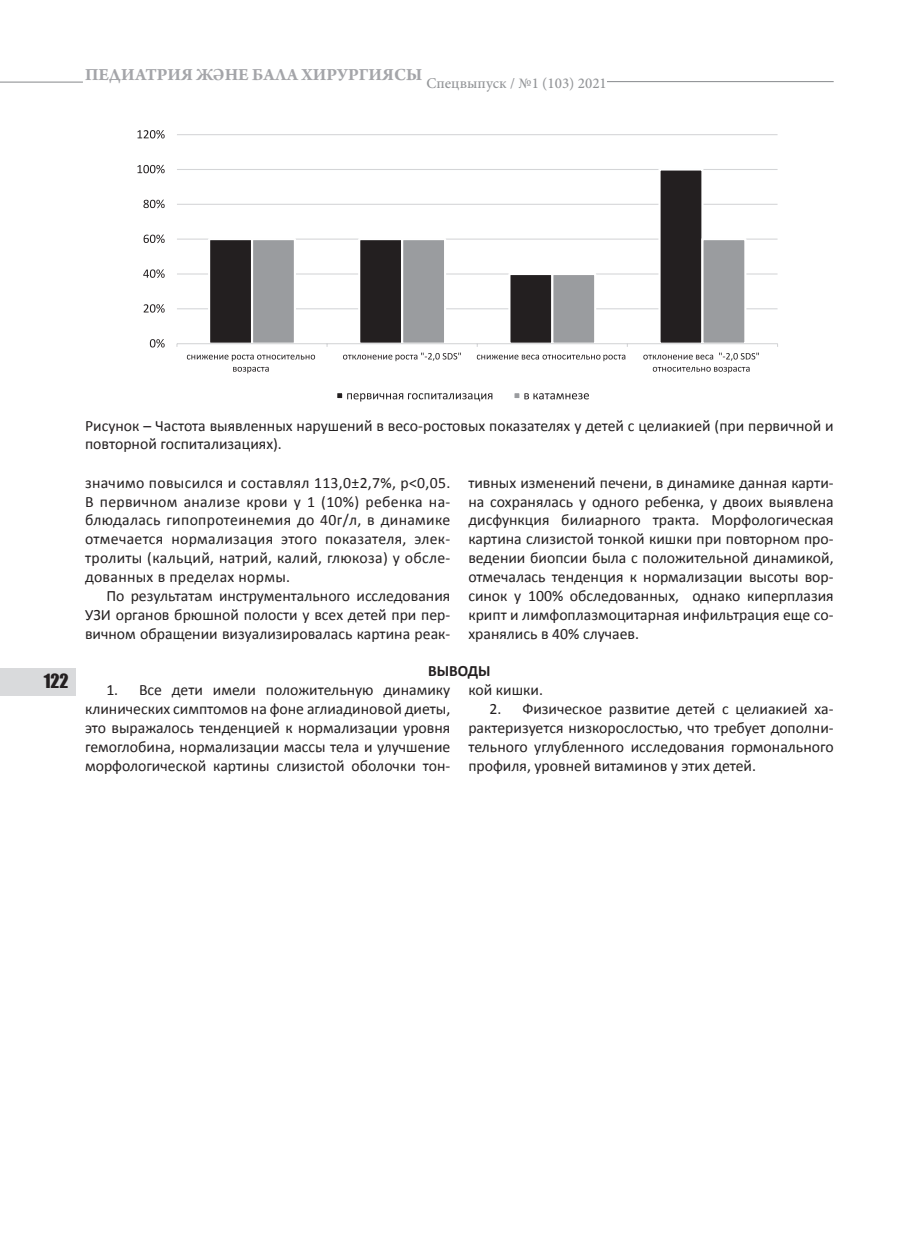
<style>
.page{position:relative;width:906px;height:1259px;background:#fff}
.page>*{position:absolute;margin:0;border:0;box-sizing:border-box;transform-origin:0 0}
.t1{font:700 18px "Arno Pro";color:#a4a5a9}
.t2{font:18px "Impact";color:#231f20}
.t3{font:15.75px/18.9px "Calibri";color:#231f20;text-align:justify}
.t4{font:700 15.75px "Calibri";color:#231f20}
</style>
<div class="page">
<div style="left:0;top:668px;width:75px;height:28px;background:#d9dadc"></div>
<hr style="left:0;top:82px;width:83px;height:1px;background:#939598">
<hr style="left:607px;top:81px;width:226px;height:1px;background:#939598">
<hr style="left:177px;top:308px;width:600px;height:1px;background:#d4d5d7">
<hr style="left:177px;top:273px;width:600px;height:1px;background:#d4d5d7">
<hr style="left:177px;top:238px;width:600px;height:2px;background:#d4d5d7">
<hr style="left:177px;top:204px;width:600px;height:1px;background:#d4d5d7">
<hr style="left:177px;top:169px;width:600px;height:1px;background:#d4d5d7">
<hr style="left:177px;top:134px;width:600px;height:1px;background:#d4d5d7">
<svg style="left:207px;top:169px;width:497px;height:176px"></svg>
<svg style="left:250px;top:237px;width:497px;height:109px"></svg>
<hr style="left:177px;top:343px;width:600px;height:1px;background:#d4d5d7">
<svg style="left:150px;top:339px;width:15px;height:8px"></svg>
<svg style="left:144px;top:304px;width:21px;height:9px"></svg>
<svg style="left:143px;top:269px;width:22px;height:9px"></svg>
<svg style="left:144px;top:234px;width:21px;height:9px"></svg>
<svg style="left:143px;top:200px;width:22px;height:8px"></svg>
<svg style="left:137px;top:165px;width:28px;height:8px"></svg>
<svg style="left:137px;top:130px;width:28px;height:9px"></svg>
<svg style="left:187px;top:355px;width:128px;height:6px"></svg>
<svg style="left:233px;top:367px;width:36px;height:6px"></svg>
<svg style="left:343px;top:353px;width:118px;height:8px"></svg>
<svg style="left:477px;top:355px;width:148px;height:6px"></svg>
<svg style="left:643px;top:355px;width:70px;height:4px"></svg>
<svg style="left:719px;top:353px;width:40px;height:8px"></svg>
<svg style="left:653px;top:367px;width:96px;height:6px"></svg>
<div style="left:336px;top:392px;width:7px;height:7px;background:#231f20"></div>
<div style="left:335px;top:391px;width:9px;height:9px;border:2px solid #fff"></div>
<svg style="left:347px;top:393px;width:145px;height:8px"></svg>
<div style="left:513px;top:392px;width:7px;height:7px;background:#9a9c9f"></div>
<div style="left:512px;top:391px;width:9px;height:9px;border:2px solid #fff"></div>
<svg style="left:524px;top:393px;width:65px;height:6px"></svg>
<p class="t1" style="left:85px;top:64px;width:523px">ПЕДИАТРИЯ ЖӘНЕ БАЛА ХИРУРГИЯСЫ <sub>Спецвыпуск</sub> <sub>/</sub> <sub>№1</sub> <sub>(103)</sub> <sub>2021</sub></p>
<p class="t2" style="left:44px;top:666px;width:26px">122</p>
<p class="t3" style="left:85px;top:416px;width:750px;line-height:18px">Рисунок – Частота выявленных нарушений в весо-ростовых показателях у детей с целиакией (при первичной и повторной госпитализациях).</p>
<p class="t3" style="left:468px;top:473px;width:367px">тивных изменений печени, в динамике данная карти&shy;на сохранялась у одного ребенка, у двоих выявлена дисфункция билиарного тракта. Морфологическая картина слизистой тонкой кишки при повторном про&shy;ведении биопсии была с положительной динамикой, отмечалась тенденция к нормализации высоты вор&shy;синок у 100% обследованных, однако киперплазия крипт и лимфоплазмоцитарная инфильтрация еще со&shy;хранялись в 40% случаев.</p>
<p class="t4" style="left:428px;top:660px;width:64px">ВЫВОДЫ</p>
<p class="t3" style="left:85px;top:680px;width:367px;text-indent:21px">1. Все дети имели положительную динамику клинических симптомов на фоне аглиадиновой диеты, это выражалось тенденцией к нормализации уровня гемоглобина, нормализации массы тела и улучшение морфологической картины слизистой оболочки тон-</p>
<p class="t3" style="left:468px;top:680px;width:76px">кой кишки.</p>
<p class="t3" style="left:85px;top:473px;width:367px">значимо повысился и составлял 113,0±2,7%, р&lt;0,05.<br>В первичном анализе крови у 1 (10%) ребенка на&shy;блюдалась гипопротеинемия до 40г/л, в динамике отмечается нормализация этого показателя, элек&shy;тролиты (кальций, натрий, калий, глюкоза) у обсле&shy;дованных в пределах нормы.</p>
<p class="t3" style="left:85px;top:586px;width:367px;text-indent:21px">По результатам инструментального исследования УЗИ органов брюшной полости у всех детей при пер&shy;вичном обращении визуализировалась картина реак-</p>
<p class="t3" style="left:468px;top:699px;width:367px;text-indent:21px">2. Физическое развитие детей с целиакией ха&shy;рактеризуется низкорослостью, что требует дополни&shy;тельного углубленного исследования гормонального профиля, уровней витаминов у этих детей.</p>
</div>
